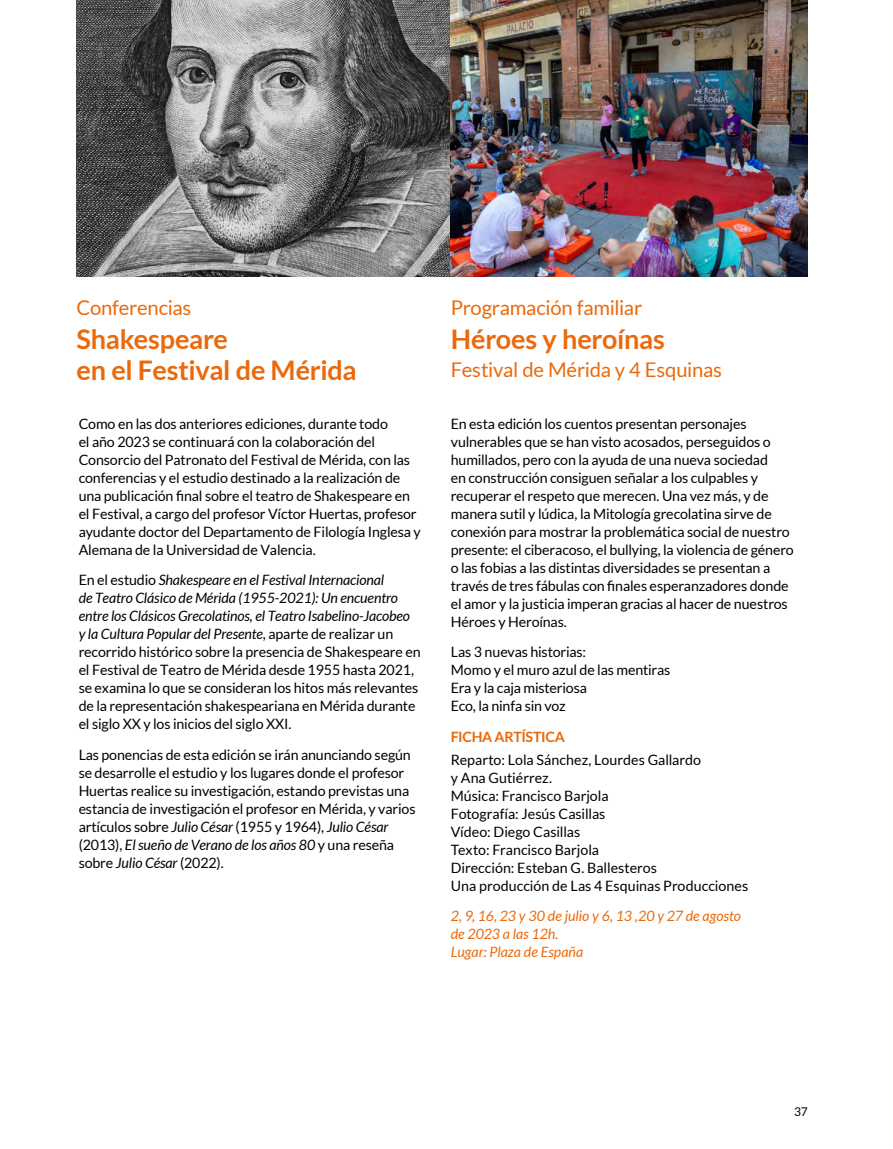
<style>
.page{position:relative;width:893px;height:1149px;background:#fff}
.page>*{position:absolute;margin:0;border:0;box-sizing:border-box;transform-origin:0 0}
.t1{font:700 27px/30px "Lato";letter-spacing:-.01em;color:#eb690b}
.t2{font:20.25px "Lato";letter-spacing:-.01em;color:#eb690b}
.t3{font:14.25px/18px "Lato";letter-spacing:-.01em;color:#000}
.t4{font:italic 14.25px/18px "Lato";color:#eb690b}
.t5{font:700 14.25px "Lato";letter-spacing:-.02em;color:#eb690b}
.t6{font:12px "Lato";color:#000}
.s1{font-style:italic}
</style>
<div class="page">
<img style="left:77px;top:0;width:374px;height:276px">
<img style="left:451px;top:0;width:357px;height:276px">
<h2 class="t2" style="left:77px;top:296px;width:116px">Conferencias</h2>
<h1 class="t1" style="left:77px;top:324px;width:282px">Shakespeare<br>en el Festival de Mérida</h1>
<p class="t3" style="left:79px;top:414px;width:344px">Como en las dos anteriores ediciones, durante todo<br>el año 2023 se continuará con la colaboración del Consorcio del Patronato del Festival de Mérida, con las conferencias y el estudio destinado a la realización de una publicación final sobre el teatro de Shakespeare en el Festival, a cargo del profesor Víctor Huertas, profesor ayudante doctor del Departamento de Filología Inglesa y Alemana de la Universidad de Valencia.</p>
<p class="t3" style="left:79px;top:571px;width:343px">En el estudio <span class="s1">Shakespeare en el Festival Internacional<br>de Teatro Clásico de Mérida (1955-2021): Un encuentro entre los Clásicos Grecolatinos, el Teatro Isabelino-Jacobeo<br>y la Cultura Popular del Presente,</span> aparte de realizar un recorrido histórico sobre la presencia de Shakespeare en el Festival de Teatro de Mérida desde 1955 hasta 2021, se examina lo que se consideran los hitos más relevantes de la representación shakespeariana en Mérida durante el siglo XX y los inicios del siglo XXI.</p>
<p class="t3" style="left:79px;top:745px;width:338px">Las ponencias de esta edición se irán anunciando según se desarrolle el estudio y los lugares donde el profesor Huertas realice su investigación, estando previstas una estancia de investigación el profesor en Mérida, y varios artículos sobre <span class="s1">Julio César</span> (1955 y 1964), <span class="s1">Julio César </span>(2013), <span class="s1">El sueño de Verano de los años 80</span> y una reseña sobre <span class="s1">Julio César</span> (2022).</p>
<h2 class="t2" style="left:451px;top:296px;width:193px">Programación familiar</h2>
<h1 class="t1" style="left:451px;top:324px;width:216px">Héroes y heroínas</h1>
<h2 class="t2" style="left:451px;top:358px;width:273px">Festival de Mérida y 4 Esquinas</h2>
<p class="t3" style="left:451px;top:414px;width:345px">En esta edición los cuentos presentan personajes vulnerables que se han visto acosados, perseguidos o humillados, pero con la ayuda de una nueva sociedad<br>en construcción consiguen señalar a los culpables y recuperar el respeto que merecen. Una vez más, y de manera sutil y lúdica, la Mitología grecolatina sirve de conexión para mostrar la problemática social de nuestro presente: el ciberacoso, el bullying, la violencia de género o las fobias a las distintas diversidades se presentan a través de tres fábulas con finales esperanzadores donde el amor y la justicia imperan gracias al hacer de nuestros Héroes y Heroínas.</p>
<p class="t3" style="left:451px;top:643px;width:221px">Las 3 nuevas historias:<br>Momo y el muro azul de las mentiras<br>Era y la caja misteriosa<br>Eco, la ninfa sin voz</p>
<p class="t5" style="left:451px;top:728px;width:116px">FICHA ARTÍSTICA</p>
<p class="t3" style="left:451px;top:750px;width:299px">Reparto: Lola Sánchez, Lourdes Gallardo<br>y Ana Gutiérrez.<br>Música: Francisco Barjola<br>Fotografía: Jesús Casillas<br>Vídeo: Diego Casillas<br>Texto: Francisco Barjola<br>Dirección: Esteban G. Ballesteros<br>Una producción de Las 4 Esquinas Producciones</p>
<p class="t4" style="left:451px;top:907px;width:292px">2, 9, 16, 23 y 30 de julio y 6, 13 ,20 y 27 de agosto de 2023 a las 12h.<br>Lugar: Plaza de España</p>
<p class="t6" style="left:794px;top:1104px;width:15px">37</p>
</div>
